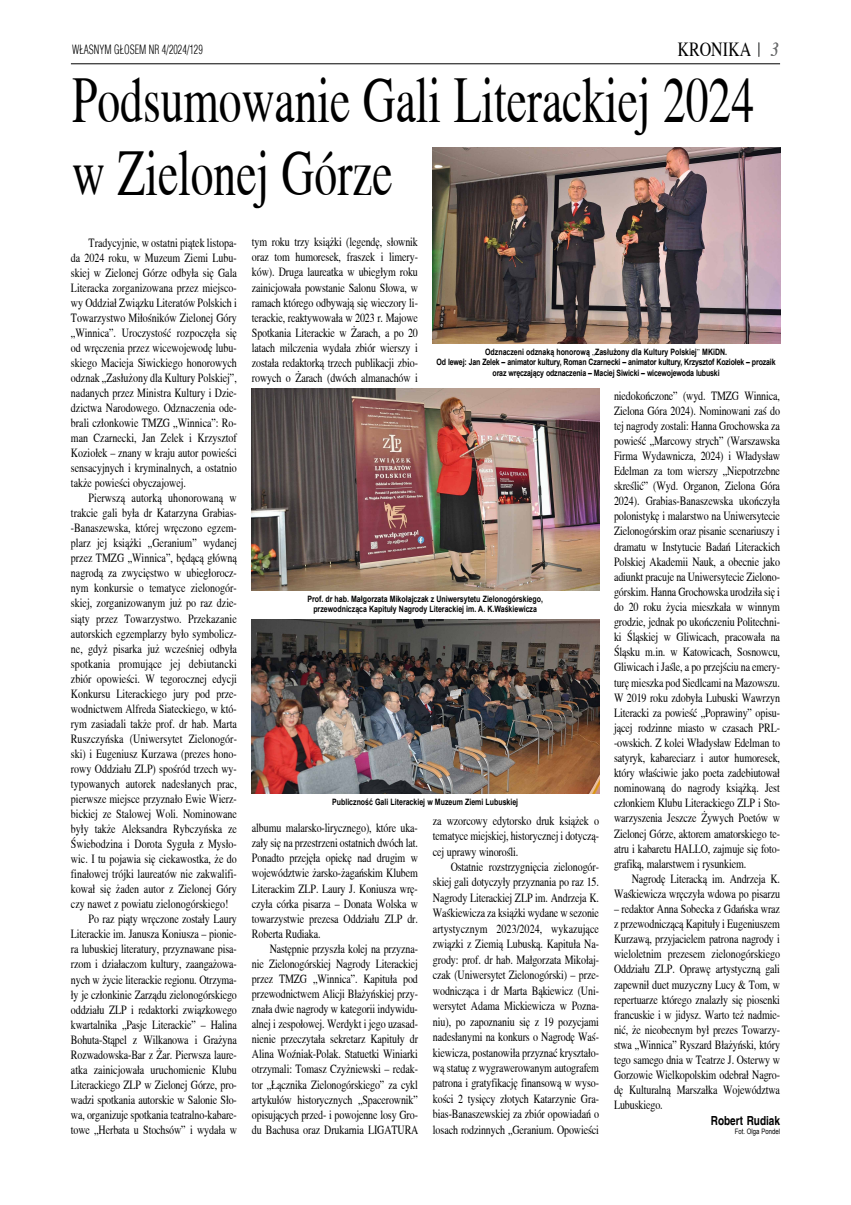
<style>
.page{position:relative;width:851px;height:1205px;background:#fff}
.page>*{position:absolute;margin:0;border:0;box-sizing:border-box;transform-origin:0 0}
.t1{font:65px/73.8px "Toronto";color:#000;scale:.7 1}
.t2{font:20px "Toronto";color:#000;scale:.8 1}
.t3{font:12.5px/15.1px "Toronto";color:#000;text-align:justify;scale:.8 1}
.t4{font:300 12.5px "Switzerland Cond";color:#000;scale:.8 1}
.t5{font:700 12.5px "Switzerland";color:#000;scale:.8 1}
.t6{font:700 8.75px/10.5px "Arial";letter-spacing:-.02em;color:#000;text-align:center;scale:.8 1}
.t7{font:700 8.75px/10.5px "Arial";color:#000;text-align:center;scale:.8 1}
.t8{font:7.5px "Arial";color:#000;scale:.8 1}
.s1{font-style:italic;color:#707172}
.s2{font-family:"Toronto";font-weight:400}
</style>
<div class="page">
<hr style="left:71px;top:64px;width:709px;height:1px;background:#000">
<svg style="left:758px;top:43px;width:1px;height:14px"></svg>
<img style="left:432px;top:148px;width:348px;height:196px">
<img style="left:251px;top:389px;width:348px;height:202px">
<img style="left:251px;top:620px;width:348px;height:174px">
<p class="t4" style="left:72px;top:42px;width:165px">W£ASNYM G£OSEM NR 4/2024/129</p>
<h2 class="t2" style="left:677px;top:38px;width:128px">KRONIKA <span class="s1">3</span></h2>
<h1 class="t1" style="left:72px;top:63px;width:975px">Podsumowanie Gali Literackiej 2024 w Zielonej Górze</h1>
<p class="t3" style="left:71px;top:235px;width:209px;text-indent:18px">Tradycyjnie, w ostatni piątek listopa&shy;da 2024 roku, w Muzeum Ziemi Lubu&shy;skiej w Zielonej Górze odbyła się Gala Literacka zorganizowana przez miejsco&shy;wy Oddział Związku Literatów Polskich i Towarzystwo Miłośników Zielonej Góry „Winnica”. Uroczystość rozpoczęła się od wręczenia przez wicewojewodę lubu&shy;skiego Macieja Siwickiego honorowych odznak „Zasłużony dla Kultury Polskiej”, nadanych przez Ministra Kultury i Dzie&shy;dzictwa Narodowego. Odznaczenia ode&shy;brali członkowie TMZG „Winnica”: Ro&shy;man Czarnecki, Jan Zelek i Krzysztof Koziołek – znany w kraju autor powieści sensacyjnych i kryminalnych, a ostatnio także powieści obyczajowej.</p>
<p class="t3" style="left:89px;top:490px;width:187px">Pierwszą autorką uhonorowaną w</p>
<p class="t3" style="left:71px;top:505px;width:209px">trakcie gali była dr Katarzyna Grabias-</p>
<p class="t3" style="left:71px;top:520px;width:209px">-Banaszewska, której wręczono egzem-</p>
<p class="t3" style="left:71px;top:535px;width:209px">plarz jej książki „Geranium” wydanej</p>
<p class="t3" style="left:71px;top:550px;width:209px">przez TMZG „Winnica”, będącą główną</p>
<p class="t3" style="left:71px;top:565px;width:209px">nagrodą za zwycięstwo w ubiegłorocz-</p>
<p class="t3" style="left:71px;top:581px;width:209px">nym konkursie o tematyce zielonogór-</p>
<p class="t3" style="left:71px;top:596px;width:209px">skiej, zorganizowanym już po raz dzie-</p>
<p class="t3" style="left:71px;top:611px;width:209px">siąty przez Towarzystwo. Przekazanie</p>
<p class="t3" style="left:71px;top:626px;width:209px">autorskich egzemplarzy było symbolicz-</p>
<p class="t3" style="left:71px;top:641px;width:209px">ne, gdyż pisarka już wcześniej odbyła</p>
<p class="t3" style="left:71px;top:656px;width:209px">spotkania promujące jej debiutancki</p>
<p class="t3" style="left:71px;top:671px;width:209px">zbiór opowieści. W tegorocznej edycji</p>
<p class="t3" style="left:71px;top:686px;width:209px">Konkursu Literackiego jury pod prze-</p>
<p class="t3" style="left:71px;top:701px;width:209px">wodnictwem Alfreda Siateckiego, w któ-</p>
<p class="t3" style="left:71px;top:716px;width:209px">rym zasiadali także prof. dr hab. Marta</p>
<p class="t3" style="left:71px;top:731px;width:209px">Ruszczyńska (Uniwersytet Zielonogór-</p>
<p class="t3" style="left:71px;top:746px;width:209px">ski) i Eugeniusz Kurzawa (prezes hono-</p>
<p class="t3" style="left:71px;top:761px;width:209px">rowy Oddziału ZLP) spośród trzech wy-</p>
<p class="t3" style="left:71px;top:776px;width:209px">typowanych autorek nadesłanych prac,</p>
<p class="t3" style="left:71px;top:791px;width:209px">pierwsze miejsce przyznało Ewie Wierz-</p>
<p class="t3" style="left:71px;top:806px;width:209px">bickiej ze Stalowej Woli. Nominowane</p>
<p class="t3" style="left:71px;top:821px;width:209px">były także Aleksandra Rybczyńska ze</p>
<p class="t3" style="left:71px;top:836px;width:209px">Świebodzina i Dorota Syguła z Mysło-</p>
<p class="t3" style="left:71px;top:851px;width:209px">wic. I tu pojawia się ciekawostka, że do</p>
<p class="t3" style="left:71px;top:866px;width:209px">finałowej trójki laureatów nie zakwalifi-</p>
<p class="t3" style="left:71px;top:881px;width:209px">kował się żaden autor z Zielonej Góry</p>
<p class="t3" style="left:71px;top:896px;width:198px">czy nawet z powiatu zielonogórskiego!</p>
<p class="t3" style="left:89px;top:911px;width:187px">Po raz piąty wręczone zostały Laury</p>
<p class="t3" style="left:71px;top:926px;width:209px">Literackie im. Janusza Koniusza – pionie-</p>
<p class="t3" style="left:71px;top:941px;width:209px">ra lubuskiej literatury, przyznawane pisa-</p>
<p class="t3" style="left:71px;top:956px;width:209px">rzom i działaczom kultury, zaangażowa-</p>
<p class="t3" style="left:71px;top:971px;width:209px">nych w życie literackie regionu. Otrzyma-</p>
<p class="t3" style="left:71px;top:987px;width:209px">ły je członkinie Zarządu zielonogórskiego</p>
<p class="t3" style="left:71px;top:1002px;width:209px">oddziału ZLP i redaktorki związkowego</p>
<p class="t3" style="left:71px;top:1017px;width:209px">kwartalnika „Pasje Literackie” – Halina</p>
<p class="t3" style="left:71px;top:1032px;width:209px">Bohuta-Stąpel z Wilkanowa i Grażyna</p>
<p class="t3" style="left:71px;top:1047px;width:209px">Rozwadowska-Bar z Żar. Pierwsza laure-</p>
<p class="t3" style="left:71px;top:1062px;width:209px">atka zainicjowała uruchomienie Klubu</p>
<p class="t3" style="left:71px;top:1077px;width:209px">Literackiego ZLP w Zielonej Górze, pro-</p>
<p class="t3" style="left:71px;top:1092px;width:209px">wadzi spotkania autorskie w Salonie Sło-</p>
<p class="t3" style="left:71px;top:1107px;width:209px">wa, organizuje spotkania teatralno-kabare-</p>
<p class="t3" style="left:71px;top:1122px;width:209px">towe „Herbata u Stochsów” i wydała w</p>
<p class="t3" style="left:252px;top:234px;width:209px">tym roku trzy książki (legendę, słownik oraz tom humoresek, fraszek i limery&shy;ków). Druga laureatka w ubiegłym roku zainicjowała powstanie Salonu Słowa, w ramach którego odbywają się wieczory li&shy;terackie, reaktywowała w 2023 r. Majowe Spotkania Literackie w Żarach, a po 20 latach milczenia wydała zbiór wierszy i została redaktorką trzech publikacji zbio&shy;rowych o Żarach (dwóch almanachów i</p>
<p class="t6" style="left:436px;top:347px;width:425px">Odznaczeni odznaką honorową <span class="s2">„</span>Zasłużony dla Kultury Polskiej<span class="s2">”</span> MKiDN.<br>Od lewej: Jan Zelek – animator kultury, Roman Czarnecki – animator kultury, Krzysztof Koziołek – prozaik oraz wręczający odznaczenia – Maciej Siwicki – wicewojewoda lubuski</p>
<p class="t7" style="left:307px;top:593px;width:296px">Prof. dr hab. Małgorzata Mikołajczak z Uniwersytetu Zielonogórskiego, przewodnicząca Kapituły Nagrody Literackiej im. A. K.Waśkiewicza</p>
<p class="t7" style="left:332px;top:796px;width:234px">Publiczność Gali Literackiej w Muzeum Ziemi Lubuskiej</p>
<p class="t3" style="left:252px;top:820px;width:209px">albumu malarsko-lirycznego), które uka&shy;zały się na przestrzeni ostatnich dwóch lat.<br>Ponadto przejęła opiekę nad drugim w województwie żarsko-żagańskim Klubem Literackim ZLP. Laury J. Koniusza wrę&shy;czyła córka pisarza – Donata Wolska w towarzystwie prezesa Oddziału ZLP dr.<br>Roberta Rudiaka.</p>
<p class="t3" style="left:252px;top:941px;width:210px;text-indent:18px">Następnie przyszła kolej na przyzna&shy;nie Zielonogórskiej Nagrody Literackiej przez TMZG „Winnica”. Kapituła pod przewodnictwem Alicji Błażyńskiej przy&shy;znała dwie nagrody w kategorii indywidu&shy;alnej i zespołowej. Werdykt i jego uzasad&shy;nienie przeczytała sekretarz Kapituły dr Alina Woźniak-Polak. Statuetki Winiarki otrzymali: Tomasz Czyżniewski – redak&shy;tor „Łącznika Zielonogórskiego” za cykl artykułów historycznych „Spacerownik” opisujących przed- i powojenne losy Gro&shy;du Bachusa oraz Drukarnia LIGATURA</p>
<p class="t3" style="left:433px;top:812px;width:209px;line-height:15.5px">za wzorcowy edytorsko druk książek o tematyce miejskiej, historycznej i dotyczą&shy;cej uprawy winorośli.</p>
<p class="t3" style="left:433px;top:859px;width:209px;line-height:15.5px;text-indent:18px">Ostatnie rozstrzygnięcia zielonogór&shy;skiej gali dotyczyły przyznania po raz 15.<br>Nagrody Literackiej ZLP im. Andrzeja K.<br>Waśkiewicza za książki wydane w sezonie artystycznym 2023/2024, wykazujące związki z Ziemią Lubuską. Kapituła Na&shy;grody: prof. dr hab. Małgorzata Mikołaj&shy;czak (Uniwersytet Zielonogórski) – prze&shy;wodnicząca i dr Marta Bąkiewicz (Uni&shy;wersytet Adama Mickiewicza w Pozna&shy;niu), po zapoznaniu się z 19 pozycjami nadesłanymi na konkurs o Nagrodę Waś&shy;kiewicza, postanowiła przyznać kryształo&shy;wą statuę z wygrawerowanym autografem patrona i gratyfikację finansową w wyso&shy;kości 2 tysięcy złotych Katarzynie Gra&shy;bias-Banaszewskiej za zbiór opowiadań o losach rodzinnych „Geranium. Opowieści</p>
<p class="t3" style="left:614px;top:388px;width:209px">niedokończone” (wyd. TMZG Winnica, Zielona Góra 2024). Nominowani zaś do tej nagrody zostali: Hanna Grochowska za powieść „Marcowy strych” (Warszawska Firma Wydawnicza, 2024) i Władysław Edelman za tom wierszy „Niepotrzebne skreślić” (Wyd. Organon, Zielona Góra 2024). Grabias-Banaszewska ukończyła polonistykę i malarstwo na Uniwersytecie Zielonogórskim oraz pisanie scenariuszy i dramatu w Instytucie Badań Literackich Polskiej Akademii Nauk, a obecnie jako adiunkt pracuje na Uniwersytecie Zielono&shy;górskim. Hanna Grochowska urodziła się i do 20 roku życia mieszkała w winnym grodzie, jednak po ukończeniu Politechni&shy;ki Śląskiej w Gliwicach, pracowała na Śląsku m.in. w Katowicach, Sosnowcu, Gliwicach i Jaśle, a po przejściu na emery&shy;turę mieszka pod Siedlcami na Mazowszu.<br>W 2019 roku zdobyła Lubuski Wawrzyn Literacki za powieść „Poprawiny” opisu&shy;jącej rodzinne miasto w czasach PRL--owskich. Z kolei Władysław Edelman to satyryk, kabareciarz i autor humoresek, który właściwie jako poeta zadebiutował nominowaną do nagrody książką. Jest członkiem Klubu Literackiego ZLP i Sto&shy;warzyszenia Jeszcze Żywych Poetów w Zielonej Górze, aktorem amatorskiego te&shy;atru i kabaretu HALLO, zajmuje się foto&shy;grafiką, malarstwem i rysunkiem.</p>
<p class="t3" style="left:614px;top:871px;width:209px;text-align:right">Nagrodę Literacką im. Andrzeja K.<br>Waśkiewicza wręczyła wdowa po pisarzu</p>
<p class="t3" style="left:614px;top:901px;width:209px">– redaktor Anna Sobecka z Gdańska wraz z przewodniczącą Kapituły i Eugeniuszem Kurzawą, przyjacielem patrona nagrody i wieloletnim prezesem zielonogórskiego Oddziału ZLP. Oprawę artystyczną gali zapewnił duet muzyczny Lucy &amp; Tom, w repertuarze którego znalazły się piosenki francuskie i w jidysz. Warto też nadmie&shy;nić, że nieobecnym był prezes Towarzy&shy;stwa „Winnica” Ryszard Błażyński, który tego samego dnia w Teatrze J. Osterwy w Gorzowie Wielkopolskim odebrał Nagro&shy;dę Kulturalną Marszałka Województwa Lubuskiego.</p>
<p class="t5" style="left:710px;top:1112px;width:88px">Robert Rudiak</p>
<p class="t8" style="left:734px;top:1126px;width:58px">Fot. Olga Pondel</p>
</div>
